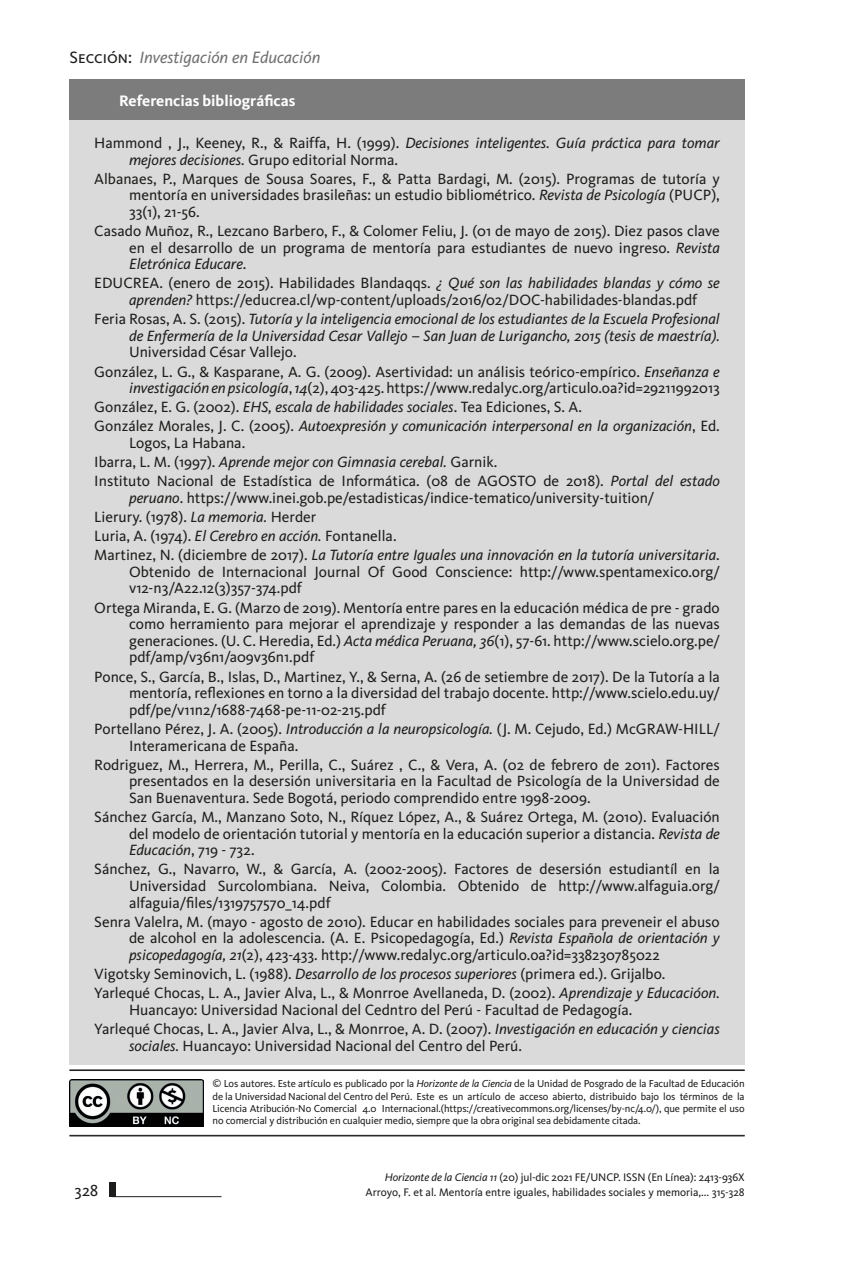
<style>
.page{position:relative;width:844px;height:1265px;background:#fff}
.page>*{position:absolute;margin:0;border:0;box-sizing:border-box;transform-origin:0 0}
.t1{font:italic 16.97px "Kievit";color:#70706f}
.t2{font:16.62px "Kievit";color:#1d1d1b}
.t3{font:700 15.75px "Kievit";color:#fff}
.t4{font:15.4px/16.6px "Kievit";color:#1d1d1b}
.t5{font:italic 15.4px/16.6px "Kievit";color:#1d1d1b}
.t6{font:11.38px/14.9px "Kievit";color:#1d1d1b;text-align:right}
.t7{font:10.5px/12.2px "Kievit";letter-spacing:-.01em;color:#1d1d1b;text-align:justify}
.s1{font-family:"Kievit Book SC";font-style:normal;color:#1d1d1b}
.s2{font-style:normal}
.s3{font-style:italic}
</style>
<div class="page">
<hr style="left:112px;top:1196px;width:109px;height:1px;background:#1d1d1b">
<div style="left:109px;top:1182px;width:6px;height:15px;background:#1d1d1b"></div>
<div style="left:69px;top:120px;width:675px;height:945px;background:#dadada"></div>
<div style="left:69px;top:79px;width:675px;height:41px;background:#7c7c7c"></div>
<img style="left:69px;top:1080px;width:134px;height:46px">
<hr style="left:69px;top:1070px;width:675px;height:1px;background:#1d1d1b">
<hr style="left:69px;top:1135px;width:675px;height:1px;background:#1d1d1b">
<hr style="left:69px;top:1136px;width:675px;height:1px;background:#1d1d1b">
<p class="t1" style="left:69px;top:47px;width:252px"><span class="s1">Sección:</span> Investigación en Educación</p>
<p class="t3" style="left:119px;top:91px;width:178px">Referencias bibliográficas</p>
<p class="t5" style="left:129px;top:134px;width:592px;text-indent:-35px"><span class="s2">Hammond , J., Keeney, R., &amp; Raiffa, H. (1999).</span> Decisiones inteligentes. Guía práctica para tomar mejores decisiones. <span class="s2">Grupo editorial Norma.</span></p>
<p class="t4" style="left:129px;top:170px;width:592px;text-align:justify;text-indent:-35px">Albanaes, P., Marques de Sousa Soares, F., &amp; Patta Bardagi, M. (2015). Programas de tutoría y mentoría en universidades brasileñas: un estudio bibliométrico. <span class="s3">Revista de Psicología</span> (PUCP), 33(1), 21-56.</p>
<p class="t4" style="left:129px;top:223px;width:592px;text-align:justify;text-indent:-35px">Casado Muñoz, R., Lezcano Barbero, F., &amp; Colomer Feliu, J. (01 de mayo de 2015). Diez pasos clave en el desarrollo de un programa de mentoría para estudiantes de nuevo ingreso. <span class="s3">Revista Eletrónica Educare</span>.</p>
<p class="t4" style="left:129px;top:275px;width:592px;text-indent:-35px">EDUCREA. (enero de 2015). Habilidades Blandaqqs. <span class="s3">¿ Qué son las habilidades blandas y cómo se aprenden?</span> https://educrea.cl/wp-content/uploads/2016/02/DOC-habilidades-blandas.pdf</p>
<p class="t5" style="left:94px;top:311px;width:627px;text-align:right"><span class="s2">Feria Rosas, A. S. (2015).</span> Tutoría y la inteligencia emocional de los estudiantes de la Escuela Profesional de Enfermería de la Universidad Cesar Vallejo – San Juan de Lurigancho, 2015 (tesis de maestría).</p>
<p class="t4" style="left:94px;top:343px;width:627px;line-height:19.1px;text-indent:35px">Universidad César Vallejo.<br>González, L. G., &amp; Kasparane, A. G. (2009). Asertividad: un análisis teórico-empírico. <span class="s3">Enseñanza e</span></p>
<p class="t4" style="left:94px;top:379px;width:627px;line-height:19.1px;text-indent:35px"><span class="s3">investigación en psicología</span>, <span class="s3">14</span>(2), 403-425. https://www.redalyc.org/articulo.oa?id=29211992013<br>González, E. G. (2002). <span class="s3">EHS, escala de habilidades sociales</span>. Tea Ediciones, S. A.<br>González Morales, J. C. (2005). <span class="s3">Autoexpresión y comunicación interpersonal en la organización</span>, Ed.</p>
<p class="t4" style="left:94px;top:433px;width:627px;line-height:19.1px;text-indent:35px">Logos, La Habana.<br>Ibarra, L. M. (1997). <span class="s3">Aprende mejor con Gimnasia cerebal.</span> Garnik.<br>Instituto Nacional de Estadística de Informática. (08 de AGOSTO de 2018). <span class="s3">Portal del estado</span></p>
<p class="t4" style="left:94px;top:488px;width:626px;line-height:19.1px;text-indent:35px"><span class="s3">peruano</span>. https://www.inei.gob.pe/estadisticas/indice-tematico/university-tuition/<br>Lierury. (1978). <span class="s3">La memoria.</span> Herder<br>Luria, A. (1974). <span class="s3">El Cerebro en acción.</span> Fontanella.<br>Martinez, N. (diciembre de 2017). <span class="s3">La Tutoría entre Iguales una innovación en la tutoría universitaria</span>.</p>
<p class="t4" style="left:129px;top:564px;width:592px">Obtenido de Internacional Journal Of Good Conscience: http://www.spentamexico.org/ v12-n3/A22.12(3)357-374.pdf</p>
<p class="t4" style="left:129px;top:599px;width:592px;text-align:justify;text-indent:-35px">Ortega Miranda, E. G. (Marzo de 2019). Mentoría entre pares en la educación médica de pre - grado como herramiento para mejorar el aprendizaje y responder a las demandas de las nuevas generaciones. (U. C. Heredia, Ed.) <span class="s3">Acta médica Peruana, 36</span>(1), 57-61. http://www.scielo.org.pe/ pdf/amp/v36n1/a09v36n1.pdf</p>
<p class="t4" style="left:129px;top:668px;width:592px;text-align:justify;text-indent:-35px">Ponce, S., García, B., Islas, D., Martinez, Y., &amp; Serna, A. (26 de setiembre de 2017). De la Tutoría a la mentoría, reflexiones en torno a la diversidad del trabajo docente. http://www.scielo.edu.uy/ pdf/pe/v11n2/1688-7468-pe-11-02-215.pdf</p>
<p class="t4" style="left:129px;top:721px;width:592px;text-indent:-35px">Portellano Pérez, J. A. (2005). <span class="s3">Introducción a la neuropsicología.</span> (J. M. Cejudo, Ed.) McGRAW-HILL/<br>Interamericana de España.</p>
<p class="t4" style="left:129px;top:756px;width:592px;text-align:justify;text-indent:-35px">Rodriguez, M., Herrera, M., Perilla, C., Suárez , C., &amp; Vera, A. (02 de febrero de 2011). Factores presentados en la desersión universitaria en la Facultad de Psicología de la Universidad de San Buenaventura. Sede Bogotá, periodo comprendido entre 1998-2009.</p>
<p class="t4" style="left:129px;top:809px;width:592px;text-align:justify;text-indent:-35px">Sánchez García, M., Manzano Soto, N., Ríquez López, A., &amp; Suárez Ortega, M. (2010). Evaluación del modelo de orientación tutorial y mentoría en la educación superior a distancia. <span class="s3">Revista de Educación</span>, 719 - 732.</p>
<p class="t4" style="left:129px;top:861px;width:592px;text-align:justify;text-indent:-35px">Sánchez, G., Navarro, W., &amp; García, A. (2002-2005). Factores de desersión estudiantíl en la Universidad Surcolombiana. Neiva, Colombia. Obtenido de http://www.alfaguia.org/ alfaguia/files/1319757570_14.pdf</p>
<p class="t4" style="left:129px;top:914px;width:592px;text-align:justify;text-indent:-35px">Senra Valelra, M. (mayo - agosto de 2010). Educar en habilidades sociales para preveneir el abuso de alcohol en la adolescencia. (A. E. Psicopedagogía, Ed.) <span class="s3">Revista Española de orientación y psicopedagogía, 21</span>(2), 423-433. http://www.redalyc.org/articulo.oa?id=338230785022</p>
<p class="t4" style="left:94px;top:965px;width:627px;line-height:19.1px">Vigotsky Seminovich, L. (1988). <span class="s3">Desarrollo de los procesos superiores</span> (primera ed.). Grijalbo.<br>Yarlequé Chocas, L. A., Javier Alva, L., &amp; Monrroe Avellaneda, D. (2002). <span class="s3">Aprendizaje y Educacióon.</span></p>
<p class="t4" style="left:94px;top:1000px;width:627px;line-height:19.1px;text-indent:35px">Huancayo: Universidad Nacional del Cedntro del Perú - Facultad de Pedagogía.<br>Yarlequé Chocas, L. A., Javier Alva, L., &amp; Monrroe, A. D. (2007). <span class="s3">Investigación en educación y ciencias</span></p>
<p class="t4" style="left:129px;top:1037px;width:394px"><span class="s3">sociales.</span> Huancayo: Universidad Nacional del Centro del Perú.</p>
<p class="t2" style="left:75px;top:1181px;width:25px">328</p>
<p class="t7" style="left:212px;top:1078px;width:533px">© Los autores. Este artículo es publicado por la <span class="s3">Horizonte de la Ciencia</span> de la Unidad de Posgrado de la Facultad de Educación de la Universidad Nacional del Centro del Perú. Este es un artículo de acceso abierto, distribuido bajo los términos de la Licencia Atribución-No Comercial 4.0 Internacional.(https://creativecommons.org/licenses/by-nc/4.0/), que permite el uso no comercial y distribución en cualquier medio, siempre que la obra original sea debidamente citada.</p>
<p class="t6" style="left:365px;top:1170px;width:380px"><span class="s3">Horizonte de la Ciencia 11</span> (20) jul-dic 2021 FE/UNCP. ISSN (En Línea): 2413-936X<br>Arroyo, F. et al. Mentoría entre iguales, habilidades sociales y memoria,... 315-328</p>
</div>
